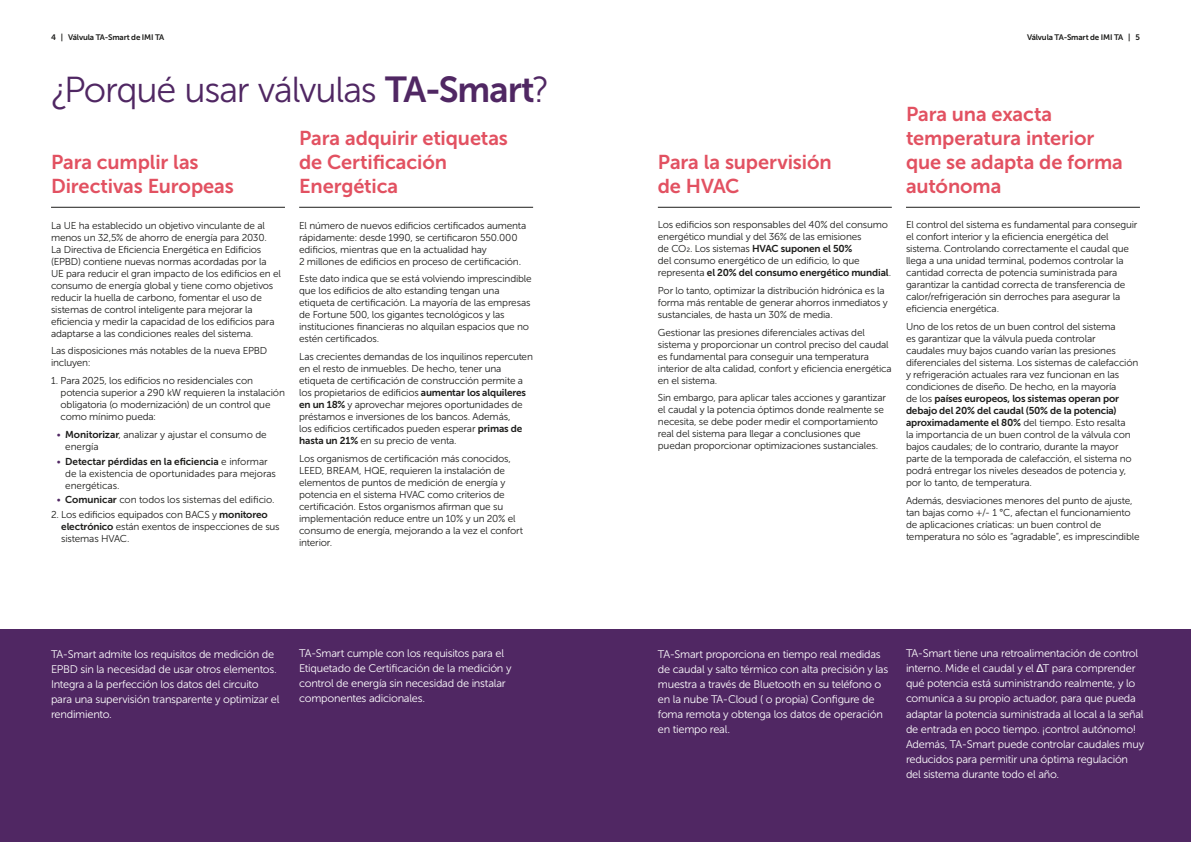
<style>
.page{position:relative;width:1191px;height:842px;background:#fff}
.page>*{position:absolute;margin:0;border:0;box-sizing:border-box;transform-origin:0 0}
.t1{font:36px "Museo Sans 300";letter-spacing:-.035em;color:#502763}
.t2{font:20px/24px "Museo Sans 700";letter-spacing:-.005em;color:#e25161}
.t3{font:11px/15px "Museo Sans 300";letter-spacing:-.02em;color:#fff}
.t4{font:10px/12px "Museo Sans 300";letter-spacing:-.015em;color:#1d1d1b}
.t5{font:10px/12px "Museo Sans 700";letter-spacing:-.015em;color:#1d1d1b}
.t6{font:8px "Museo Sans 700";letter-spacing:-.02em;color:#1d1d1b}
.s1{font-family:"Museo Sans 700"}
.s2{color:#502763}
.s3{font-family:"Museo Sans 300";color:#502763}
.s4{font-family:"Museo Sans 300"}
.s5{font-family:"Arial"}
</style>
<div class="page">
<div style="left:0;top:629px;width:595px;height:213px;background:#502763"></div>
<div style="left:595px;top:629px;width:596px;height:213px;background:#502763"></div>
<hr style="left:658px;top:207px;width:233px;height:1px;background:#1d1d1b">
<hr style="left:906px;top:207px;width:234px;height:1px;background:#1d1d1b">
<hr style="left:51px;top:207px;width:234px;height:1px;background:#1d1d1b">
<hr style="left:299px;top:207px;width:234px;height:1px;background:#1d1d1b">
<p class="t6" style="left:51px;top:33px;width:115px">4 | Válvula TA-Smart de IMI TA</p>
<p class="t6" style="left:1027px;top:33px;width:114px">Válvula TA-Smart de IMI TA | 5</p>
<h1 class="t1" style="left:51px;top:70px;width:500px">¿Porqué usar válvulas <span class="s1">TA-Smart</span>?</h1>
<h2 class="t2" style="left:299px;top:126px;width:210px">Para adquirir etiquetas de Certificación<br>Energética</h2>
<h2 class="t2" style="left:51px;top:150px;width:184px">Para cumplir las<br>Directivas Europeas</h2>
<p class="t4" style="left:51px;top:219px;width:231px">La UE ha establecido un objetivo vinculante de al menos un 32,5% de ahorro de energía para 2030.<br>La Directiva de Eficiencia Energética en Edificios (EPBD) contiene nuevas normas acordadas por la UE para reducir el gran impacto de los edificios en el consumo de energía global y tiene como objetivos reducir la huella de carbono, fomentar el uso de sistemas de control inteligente para mejorar la eficiencia y medir la capacidad de los edificios para adaptarse a las condiciones reales del sistema.</p>
<p class="t4" style="left:51px;top:345px;width:218px">Las disposiciones más notables de la nueva EPBD incluyen:</p>
<p class="t4" style="left:61px;top:375px;width:226px;text-indent:-10px">1. Para 2025, los edificios no residenciales con potencia superior a 290 kW requieren la instalación obligatoria (o modernización) de un control que como mínimo pueda:</p>
<p class="t4" style="left:65px;top:428px;width:203px;text-indent:-8px"><span class="s2">•</span> <span class="s1">Monitorizar</span>, analizar y ajustar el consumo de energía</p>
<p class="t5" style="left:57px;top:455px;width:212px"><span class="s3">•</span> Detectar pérdidas en la eficiencia <span class="s4">e informar</span></p>
<p class="t4" style="left:65px;top:467px;width:212px">de la existencia de oportunidades para mejoras energéticas.</p>
<p class="t4" style="left:57px;top:494px;width:219px"><span class="s2">•</span> <span class="s1">Comunicar</span> con todos los sistemas del edificio.</p>
<p class="t4" style="left:61px;top:509px;width:220px;text-indent:-10px">2. Los edificios equipados con BACS y <span class="s1">monitoreo electrónico</span> están exentos de inspecciones de sus sistemas HVAC.</p>
<p class="t4" style="left:299px;top:219px;width:229px">El número de nuevos edificios certificados aumenta rápidamente: desde 1990, se certificaron 550.000 edificios, mientras que en la actualidad hay<br>2 millones de edificios en proceso de certificación.</p>
<p class="t4" style="left:299px;top:273px;width:234px">Este dato indica que se está volviendo imprescindible que los edificios de alto estanding tengan una etiqueta de certificación. La mayoría de las empresas de Fortune 500, los gigantes tecnológicos y las instituciones financieras no alquilan espacios que no estén certificados.</p>
<p class="t4" style="left:299px;top:351px;width:235px">Las crecientes demandas de los inquilinos repercuten en el resto de inmuebles. De hecho, tener una etiqueta de certificación de construcción permite a los propietarios de edificios <span class="s1">aumentar los alquileres en un 18%</span> y aprovechar mejores oportunidades de préstamos e inversiones de los bancos. Además,<br>los edificios certificados pueden esperar <span class="s1">primas de hasta un 21%</span> en su precio de venta.</p>
<p class="t4" style="left:299px;top:452px;width:225px">Los organismos de certificación más conocidos, LEED, BREAM, HQE, requieren la instalación de elementos de puntos de medición de energía y potencia en el sistema HVAC como criterios de certificación. Estos organismos afirman que su implementación reduce entre un 10% y un 20% el consumo de energía, mejorando a la vez el confort interior.</p>
<h2 class="t2" style="left:658px;top:150px;width:175px">Para la supervisión de HVAC</h2>
<p class="t4" style="left:658px;top:219px;width:232px">Los edificios son responsables del 40% del consumo energético mundial y del 36% de las emisiones<br>de CO2. Los sistemas <span class="s1">HVAC suponen el 50%<br></span>del consumo energético de un edificio, lo que</p>
<p class="t5" style="left:658px;top:267px;width:235px"><span class="s4">representa</span> el 20% del consumo energético mundial<span class="s4">.</span></p>
<p class="t4" style="left:658px;top:284px;width:231px">Por lo tanto, optimizar la distribución hidrónica es la forma más rentable de generar ahorros inmediatos y sustanciales, de hasta un 30% de media.</p>
<p class="t4" style="left:658px;top:326px;width:235px">Gestionar las presiones diferenciales activas del sistema y proporcionar un control preciso del caudal es fundamental para conseguir una temperatura interior de alta calidad, confort y eficiencia energética en el sistema.</p>
<p class="t4" style="left:658px;top:392px;width:230px">Sin embargo, para aplicar tales acciones y garantizar el caudal y la potencia óptimos donde realmente se necesita, se debe poder medir el comportamiento real del sistema para llegar a conclusiones que puedan proporcionar optimizaciones sustanciales.</p>
<h2 class="t2" style="left:906px;top:102px;width:218px">Para una exacta temperatura interior que se adapta de forma autónoma</h2>
<p class="t4" style="left:906px;top:219px;width:233px">El control del sistema es fundamental para conseguir el confort interior y la eficiencia energética del sistema. Controlando correctamente el caudal que llega a una unidad terminal, podemos controlar la cantidad correcta de potencia suministrada para garantizar la cantidad correcta de transferencia de calor/refrigeración sin derroches para asegurar la eficiencia energética.</p>
<p class="t4" style="left:906px;top:320px;width:234px">Uno de los retos de un buen control del sistema<br>es garantizar que la válvula pueda controlar<br>caudales muy bajos cuando varían las presiones diferenciales del sistema. Los sistemas de calefacción y refrigeración actuales rara vez funcionan en las condiciones de diseño. De hecho, en la mayoría</p>
<p class="t5" style="left:906px;top:392px;width:215px"><span class="s4">de los</span> países europeos, los sistemas operan por debajo del 20% del caudal (50% de la potencia)</p>
<p class="t4" style="left:906px;top:416px;width:227px"><span class="s1">aproximadamente el 80%</span> del tiempo. Esto resalta la importancia de un buen control de la válvula con bajos caudales; de lo contrario, durante la mayor parte de la temporada de calefacción, el sistema no podrá entregar los niveles deseados de potencia y, por lo tanto, de temperatura.</p>
<p class="t4" style="left:906px;top:494px;width:235px">Además, desviaciones menores del punto de ajuste, tan bajas como +/- 1 °C, afectan el funcionamiento de aplicaciones críaticas: un buen control de temperatura no sólo es “agradable”, es imprescindible</p>
<p class="t3" style="left:299px;top:646px;width:214px">TA-Smart cumple con los requisitos para el Etiquetado de Certificación de la medición y control de energía sin necesidad de instalar componentes adicionales.</p>
<p class="t3" style="left:906px;top:646px;width:240px">TA-Smart tiene una retroalimentación de control interno. Mide el caudal y el <span class="s5">Δ</span>T para comprender qué potencia está suministrando realmente, y lo comunica a su propio actuador, para que pueda adaptar la potencia suministrada al local a la señal de entrada en poco tiempo. ¡control autónomo!<br>Además, TA-Smart puede controlar caudales muy reducidos para permitir una óptima regulación del sistema durante todo el año.</p>
<p class="t3" style="left:51px;top:646px;width:230px">TA-Smart admite los requisitos de medición de EPBD sin la necesidad de usar otros elementos.<br>Integra a la perfección los datos del circuito para una supervisión transparente y optimizar el rendimiento.</p>
<p class="t3" style="left:658px;top:646px;width:232px">TA-Smart proporciona en tiempo real medidas de caudal y salto térmico con alta precisión y las muestra a través de Bluetooth en su teléfono o en la nube TA-Cloud ( o propia) Configure de foma remota y obtenga los datos de operación en tiempo real.</p>
</div>
